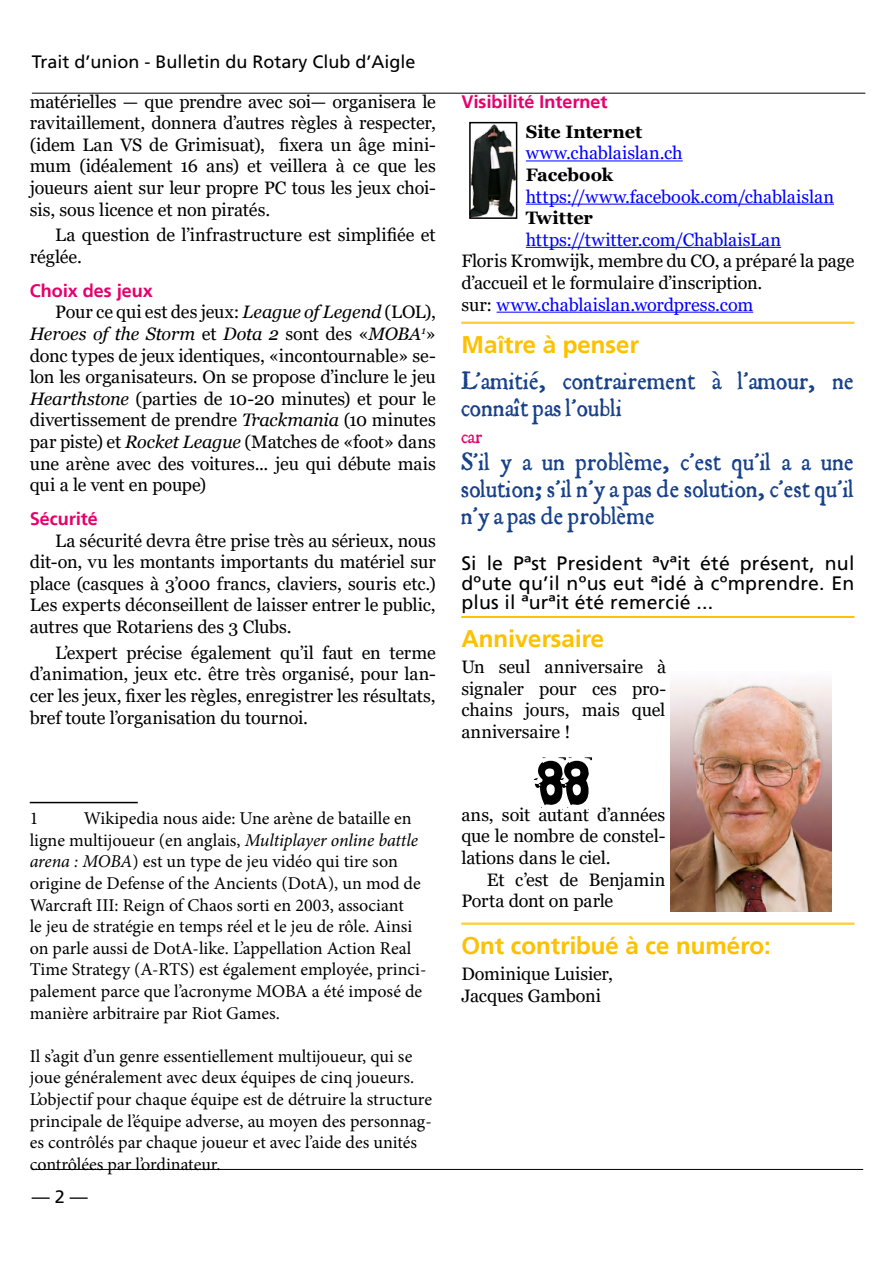
<style>
.page{position:relative;width:893px;height:1263px;background:#fff}
.page>*{position:absolute;margin:0;border:0;box-sizing:border-box;transform-origin:0 0}
.t1{font:51px "Zero&Zero Is";color:#000}
.t2{font:27px/27px "JSL Ancient";letter-spacing:.01em;color:#17418a}
.t3{font:700 24px "Frutiger Linotype";color:#fdc100}
.t4{font:21px "JSL Ancient";color:#e6006c}
.t5{font:19.5px/19.5px "Frutiger LT Std";letter-spacing:.01em;color:#000;text-align:justify}
.t6{font:18px/21.6px "Georgia";letter-spacing:-.005em;color:#000;text-align:justify}
.t7{font:18px/21.6px "Minion Pro";color:#000}
.t8{font:18px "Georgia";letter-spacing:-.005em;color:#00f}
.t9{font:18px "Frutiger LT Std";color:#000}
.t10{font:700 18px "Frutiger Linotype";color:#e6006c}
.t11{font:700 18px "Georgia";letter-spacing:-.005em;color:#000}
.s1{font-style:italic}
.s2{color:#00f}
</style>
<div class="page">
<hr style="left:32px;top:93px;width:833px;height:1px;background:#000">
<hr style="left:32px;top:1169px;width:831px;height:1px;background:#000">
<hr style="left:30px;top:802px;width:108px;height:1px;background:#000">
<hr style="left:526px;top:160px;width:157px;height:1px;background:#00f">
<hr style="left:526px;top:204px;width:308px;height:1px;background:#00f">
<hr style="left:526px;top:247px;width:255px;height:1px;background:#00f">
<hr style="left:497px;top:312px;width:256px;height:1px;background:#00f">
<hr style="left:461px;top:322px;width:393px;height:1px;background:#fdc100">
<hr style="left:461px;top:323px;width:393px;height:1px;background:#fdc100">
<hr style="left:461px;top:616px;width:393px;height:1px;background:#fdc100">
<hr style="left:461px;top:617px;width:393px;height:1px;background:#fdc100">
<hr style="left:461px;top:923px;width:393px;height:1px;background:#fdc100">
<hr style="left:461px;top:924px;width:393px;height:1px;background:#fdc100">
<img style="left:472px;top:125px;width:42px;height:91px">
<div style="left:469px;top:122px;width:48px;height:97px;border:2px solid #000"></div>
<img style="left:670px;top:680px;width:162px;height:231px">
<p class="t9" style="left:32px;top:51px;width:385px">Trait d’union - Bulletin du Rotary Club d’Aigle</p>
<p class="t6" style="left:30px;top:91px;width:408px">matérielles — que prendre avec soi— organisera le ravitaillement, donnera d’autres règles à respecter, (idem Lan VS de Grimisuat), fixera un âge mini&shy;mum (idéalement 16 ans) et veillera à ce que les joueurs aient sur leur propre PC tous les jeux choi&shy;sis, sous licence et non piratés.</p>
<p class="t6" style="left:30px;top:225px;width:408px;text-indent:26px">La question de l’infrastructure est simplifiée et réglée.</p>
<p class="t10" style="left:30px;top:280px;width:125px">Choix des jeux</p>
<p class="t6" style="left:30px;top:302px;width:408px;text-indent:26px">Pour ce qui est des jeux: <span class="s1">League of Legend</span> (LOL), <span class="s1">Heroes of the Storm</span> et <span class="s1">Dota 2</span> sont des «<span class="s1">MOBA</span><sup>1</sup>» donc types de jeux identiques, «incontournable» se&shy;lon les organisateurs. On se propose d’inclure le jeu <span class="s1">Hearthstone</span> (parties de 10-20 minutes) et pour le divertissement de prendre <span class="s1">Trackmania</span> (10 minutes par piste) et <span class="s1">Rocket League</span> (Matches de «foot» dans une arène avec des voitures... jeu qui débute mais qui a le vent en poupe)</p>
<p class="t10" style="left:30px;top:508px;width:70px">Sécurité</p>
<p class="t6" style="left:30px;top:530px;width:408px;text-indent:26px">La sécurité devra être prise très au sérieux, nous dit-on, vu les montants importants du matériel sur place (casques à 3’000 francs, claviers, souris etc.)<br>Les experts déconseillent de laisser entrer le public, autres que Rotariens des 3 Clubs.</p>
<p class="t6" style="left:30px;top:642px;width:408px;text-indent:26px">L’expert précise également qu’il faut en terme d’animation, jeux etc. être très organisé, pour lan&shy;cer les jeux, fixer les règles, enregistrer les résultats, bref toute l’organisation du tournoi.</p>
<p class="t7" style="left:30px;top:808px;width:398px;text-indent:54px">Wikipedia nous aide: Une arène de bataille en ligne multijoueur (en anglais, <span class="s1">Multiplayer online battle arena : MOBA</span>) est un type de jeu vidéo qui tire son origine de Defense of the Ancients (DotA), un mod de Warcraft III: Reign of Chaos sorti en 2003, associant<br>le jeu de stratégie en temps réel et le jeu de rôle. Ainsi on parle aussi de DotA-like. L’appellation Action Real Time Strategy (A-RTS) est également employée, princi&shy;palement parce que l’acronyme MOBA a été imposé de manière arbitraire par Riot Games.</p>
<p class="t7" style="left:30px;top:1045px;width:404px">Il s’agit d’un genre essentiellement multijoueur, qui se joue généralement avec deux équipes de cinq joueurs.<br>L’objectif pour chaque équipe est de détruire la structure principale de l’équipe adverse, au moyen des personnag&shy;es contrôlés par chaque joueur et avec l’aide des unités contrôlées par l’ordinateur.</p>
<p class="t7" style="left:30px;top:808px;width:10px">1</p>
<p class="t9" style="left:32px;top:1186px;width:58px">— 2 —</p>
<p class="t10" style="left:461px;top:90px;width:148px">Visibilité Internet</p>
<p class="t11" style="left:526px;top:120px;width:118px">Site Internet</p>
<p class="t8" style="left:526px;top:142px;width:158px">www.chablaislan.ch</p>
<p class="t11" style="left:526px;top:163px;width:89px">Facebook</p>
<p class="t8" style="left:526px;top:185px;width:310px">https://www.facebook.com/chablaislan</p>
<p class="t11" style="left:526px;top:206px;width:69px">Twitter</p>
<p class="t8" style="left:526px;top:229px;width:257px">https://twitter.com/ChablaisLan</p>
<p class="t6" style="left:461px;top:251px;width:394px;text-align:left">Floris Kromwijk, membre du CO, a préparé la page d’accueil et le formulaire d’inscription.<br>sur: <span class="s2">www.chablaislan.wordpress.com</span></p>
<h3 class="t3" style="left:461px;top:330px;width:179px">Maître à penser</h3>
<h2 class="t2" style="left:461px;top:371px;width:394px">L'amitié, contrairement à l'amour, ne connaît pas l'oubli</h2>
<p class="t4" style="left:461px;top:429px;width:23px">car</p>
<h2 class="t2" style="left:461px;top:452px;width:394px;text-align:justify">S'il y a un problème, c'est qu'il a a une solution; s'il n'y a pas de solution, c'est qu'il n'y a pas de problème</h2>
<p class="t5" style="left:461px;top:554px;width:395px">Si le Past President avait été présent, nul doute qu’il nous eut aidé à comprendre. En plus il aurait été remercié ...</p>
<h3 class="t3" style="left:461px;top:624px;width:144px">Anniversaire</h3>
<p class="t6" style="left:461px;top:657px;width:206px">Un seul anniversaire à signaler pour ces pro&shy;chains jours, mais quel anniversaire !</p>
<h1 class="t1" style="left:537px;top:755px;width:54px">88</h1>
<p class="t6" style="left:461px;top:804px;width:205px">ans, soit autant d’années que le nombre de constel&shy;lations dans le ciel.</p>
<p class="t6" style="left:461px;top:869px;width:205px;text-indent:26px">Et c’est de Benjamin<br>Porta dont on parle</p>
<h3 class="t3" style="left:461px;top:931px;width:311px">Ont contribué à ce numéro:</h3>
<p class="t6" style="left:461px;top:963px;width:153px">Dominique Luisier,<br>Jacques Gamboni</p>
</div>
